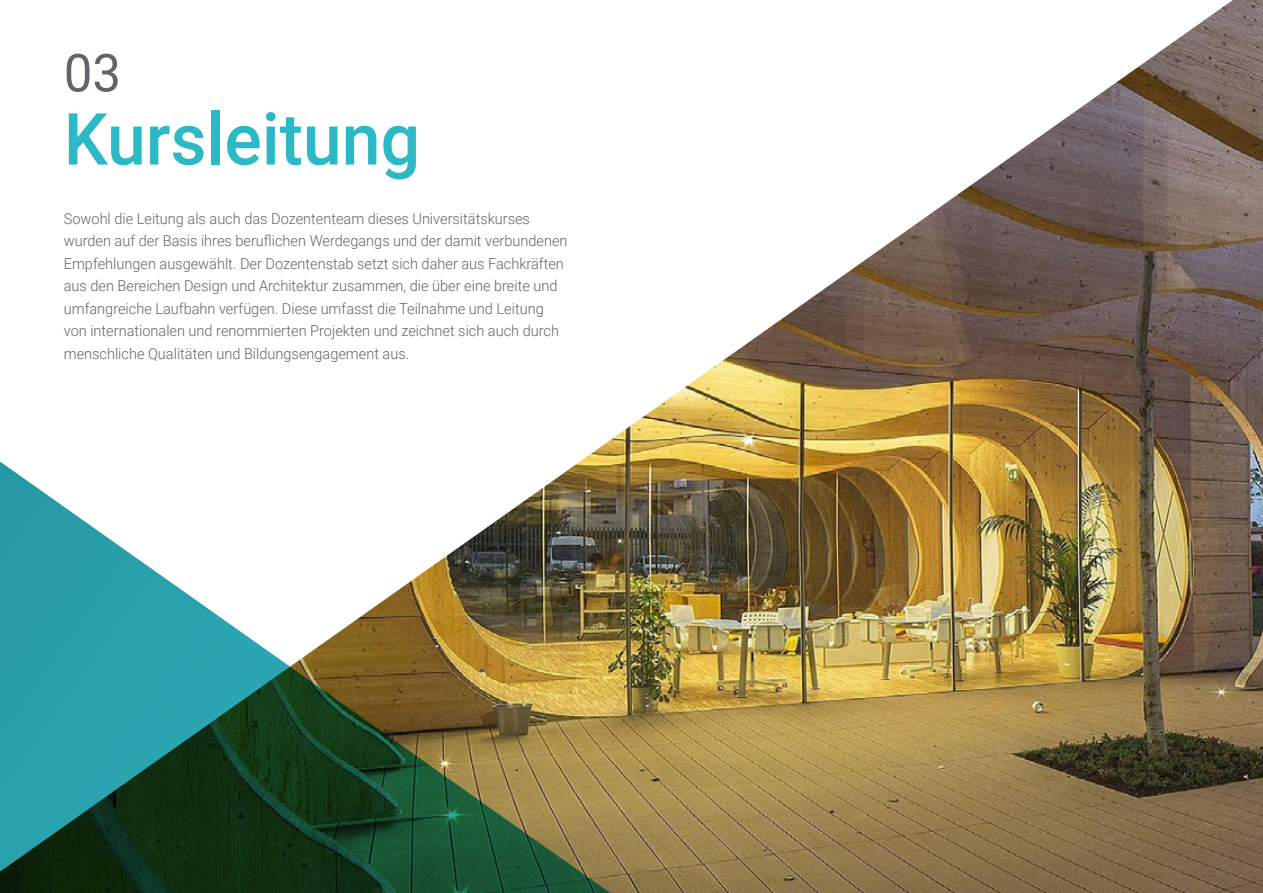
<style>
.page{position:relative;width:1263px;height:893px;background:#fff}
.page>*{position:absolute;margin:0;border:0;box-sizing:border-box;transform-origin:0 0}
.t1{font:500 72px "Roboto";color:#2db8c5}
.t2{font:52.5px "Roboto";color:#61646a}
.t3{font:300 15px/22.5px "Roboto";color:#61646a}
</style>
<div class="page">
<img style="left:602px;top:0;width:661px;height:893px">
<img style="left:0;top:446px;width:640px;height:447px">
<h2 class="t2" style="left:64px;top:36px;width:59px">03</h2>
<h1 class="t1" style="left:64px;top:89px;width:358px">Kursleitung</h1>
<p class="t3" style="left:64px;top:207px;width:505px">Sowohl die Leitung als auch das Dozententeam dieses Universitätskurses wurden auf der Basis ihres beruflichen Werdegangs und der damit verbundenen Empfehlungen ausgewählt. Der Dozentenstab setzt sich daher aus Fachkräften aus den Bereichen Design und Architektur zusammen, die über eine breite und umfangreiche Laufbahn verfügen. Diese umfasst die Teilnahme und Leitung von internationalen und renommierten Projekten und zeichnet sich auch durch menschliche Qualitäten und Bildungsengagement aus.</p>
</div>
